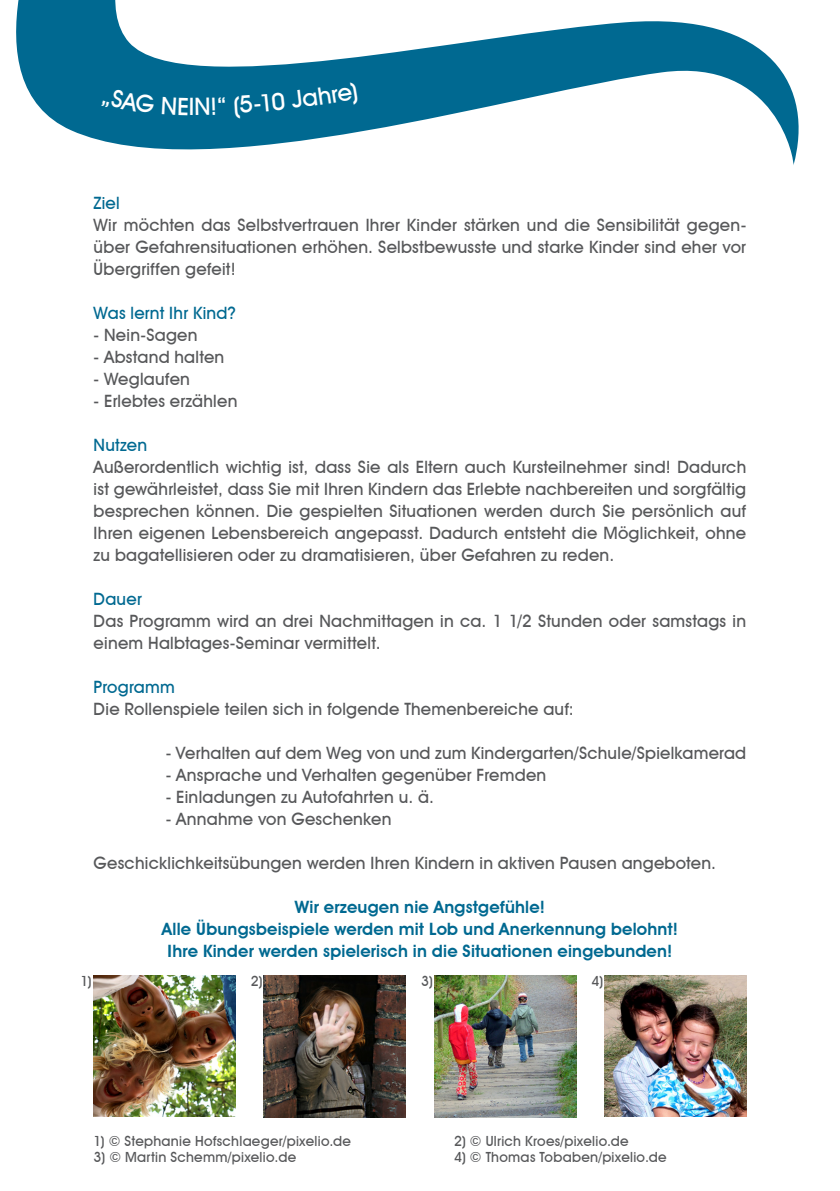
<style>
.page{position:relative;width:840px;height:1191px;background:#fff}
.page>*{position:absolute;margin:0;border:0;box-sizing:border-box;transform-origin:0 0}
.t1{font:500 24px "Avant Garde IT Cby BT";color:#fff}
.t2{font:500 17px/22px "Avant Garde IT Cby BT";letter-spacing:.015em;color:#57585a;text-align:justify}
.t3{font:600 17px/22px "Avant Garde IT Cby BT";letter-spacing:.01em;color:#006991;text-align:center}
.t4{font:500 17px "Avant Garde IT Cby BT";letter-spacing:.015em;color:#006991}
.t5{font:500 14px "Avant Garde IT Cby BT";letter-spacing:.02em;color:#57585a}
</style>
<div class="page">
<svg style="left:16px;top:0;width:783px;height:165px"></svg>
<img style="left:94px;top:975px;width:141px;height:141px">
<img style="left:604px;top:975px;width:142px;height:141px">
<img style="left:264px;top:975px;width:141px;height:142px">
<img style="left:434px;top:975px;width:141px;height:142px">
<svg style="left:101px;top:89px;width:54px;height:24px"></svg>
<svg style="left:162px;top:97px;width:26px;height:18px"></svg>
<svg style="left:196px;top:97px;width:29px;height:18px"></svg>
<svg style="left:234px;top:92px;width:51px;height:27px"></svg>
<div style="left:291px;top:82px;width:67px;height:27px;background:#006991"></div>
<h1 class="t1" style="left:189px;top:92px;width:7px">I</h1>
<p class="t4" style="left:94px;top:192px;width:28px">Ziel</p>
<p class="t2" style="left:94px;top:213px;width:653px">Wir möchten das Selbstvertrauen Ihrer Kinder stärken und die Sensibilität gegen&shy;über Gefahrensituationen erhöhen. Selbstbewusste und starke Kinder sind eher vor Übergriffen gefeit!</p>
<p class="t4" style="left:94px;top:302px;width:144px">Was lernt Ihr Kind?</p>
<p class="t2" style="left:94px;top:323px;width:105px">- Nein-Sagen</p>
<p class="t2" style="left:94px;top:345px;width:132px">- Abstand halten</p>
<p class="t2" style="left:94px;top:367px;width:98px">- Weglaufen</p>
<p class="t2" style="left:94px;top:389px;width:145px">- Erlebtes erzählen</p>
<p class="t4" style="left:94px;top:434px;width:55px">Nutzen</p>
<p class="t2" style="left:94px;top:455px;width:653px">Außerordentlich wichtig ist, dass Sie als Eltern auch Kursteilnehmer sind! Dadurch ist gewährleistet, dass Sie mit Ihren Kindern das Erlebte nachbereiten und sorgfältig besprechen können. Die gespielten Situationen werden durch Sie persönlich auf Ihren eigenen Lebensbereich angepasst. Dadurch entsteht die Möglichkeit, ohne zu bagatellisieren oder zu dramatisieren, über Gefahren zu reden.</p>
<p class="t4" style="left:94px;top:588px;width:50px">Dauer</p>
<p class="t2" style="left:94px;top:609px;width:653px">Das Programm wird an drei Nachmittagen in ca. 1 1/2 Stunden oder samstags in einem Halbtages-Seminar vermittelt.</p>
<p class="t4" style="left:94px;top:676px;width:83px">Programm</p>
<p class="t2" style="left:94px;top:697px;width:481px">Die Rollenspiele teilen sich in folgende Themenbereiche auf:</p>
<p class="t2" style="left:166px;top:741px;width:581px">- Verhalten auf dem Weg von und zum Kindergarten/Schule/Spielkamerad</p>
<p class="t2" style="left:166px;top:763px;width:382px">- Ansprache und Verhalten gegenüber Fremden</p>
<p class="t2" style="left:166px;top:785px;width:269px">- Einladungen zu Autofahrten u. ä.</p>
<p class="t2" style="left:166px;top:807px;width:227px">- Annahme von Geschenken</p>
<p class="t2" style="left:94px;top:851px;width:623px">Geschicklichkeitsübungen werden Ihren Kindern in aktiven Pausen angeboten.</p>
<p class="t3" style="left:162px;top:895px;width:517px">Wir erzeugen nie Angstgefühle!<br>Alle Übungsbeispiele werden mit Lob und Anerkennung belohnt!<br>Ihre Kinder werden spielerisch in die Situationen eingebunden!</p>
<p class="t5" style="left:81px;top:972px;width:13px">1)</p>
<p class="t5" style="left:251px;top:972px;width:13px">2)</p>
<p class="t5" style="left:421px;top:972px;width:13px">3)</p>
<p class="t5" style="left:591px;top:972px;width:13px">4)</p>
<p class="t5" style="left:94px;top:1132px;width:259px">1) © Stephanie Hofschlaeger/pixelio.de</p>
<p class="t5" style="left:454px;top:1132px;width:176px">2) © Ulrich Kroes/pixelio.de</p>
<p class="t5" style="left:94px;top:1148px;width:204px">3) © Martin Schemm/pixelio.de</p>
<p class="t5" style="left:454px;top:1148px;width:214px">4) © Thomas Tobaben/pixelio.de</p>
</div>
